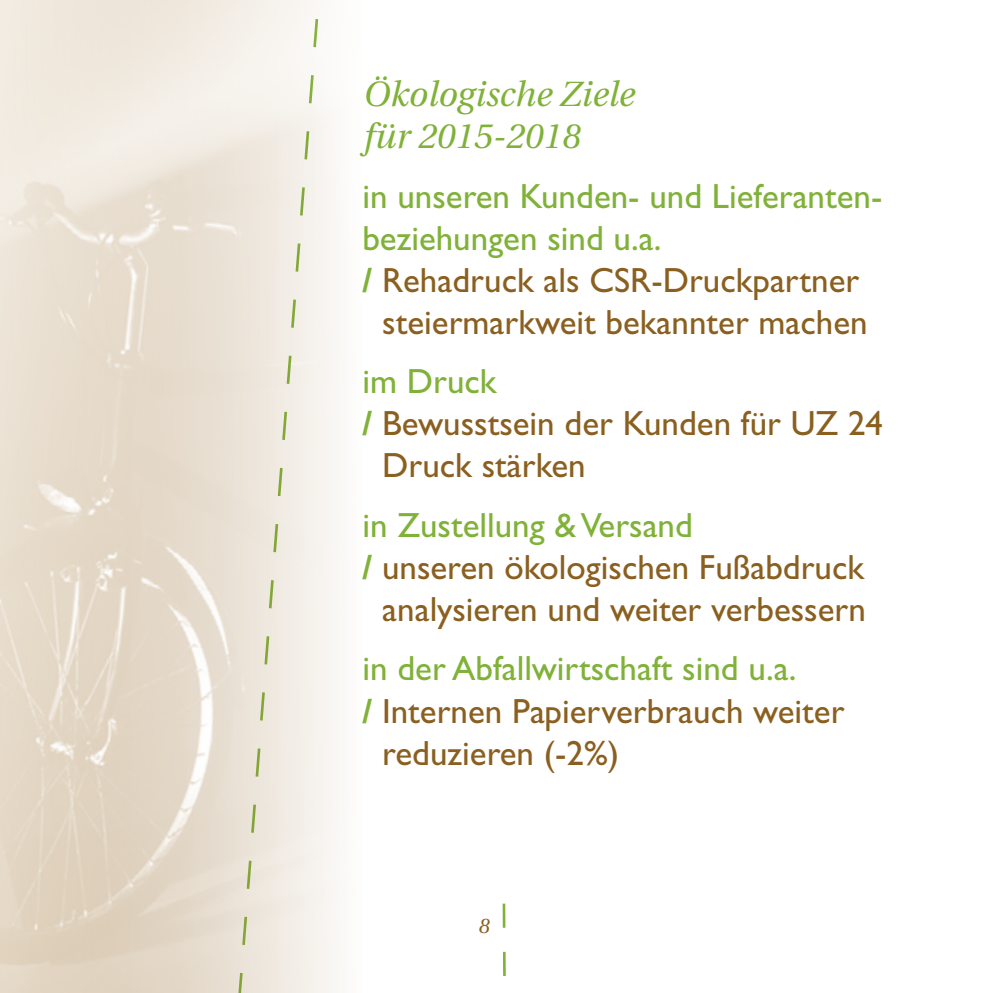
<style>
.page{position:relative;width:993px;height:993px;background:#fff}
.page>*{position:absolute;margin:0;border:0;box-sizing:border-box;transform-origin:0 0}
.t1{font:35px "Gill Sans";color:#8a5f1f}
.t2{font:35px "Gill Sans";color:#80b138}
.t3{font:italic 35px/42px "Utopia";color:#80b138}
.t4{font:italic 21px "Utopia";color:#8a5f1f}
.s1{font-weight:700;color:#80b138}
</style>
<div class="page">
<svg style="left:502px;top:903px;width:4px;height:73px"></svg>
<img style="left:0;top:0;width:338px;height:992px">
<p class="t3" style="left:362px;top:74px;width:273px">Ökologische Ziele für 2015-2018</p>
<p class="t2" style="left:362px;top:176px;width:521px">in unseren Kunden- und Lieferanten-</p>
<p class="t2" style="left:362px;top:218px;width:300px">beziehungen sind u.a.</p>
<p class="t1" style="left:362px;top:260px;width:498px"><span class="s1">/</span> Rehadruck als CSR-Druckpartner</p>
<p class="t1" style="left:382px;top:302px;width:487px">steiermarkweit bekannter machen</p>
<p class="t2" style="left:362px;top:361px;width:136px">im Druck</p>
<p class="t1" style="left:362px;top:403px;width:522px"><span class="s1">/</span> Bewusstsein der Kunden für UZ 24</p>
<p class="t1" style="left:382px;top:445px;width:205px">Druck stärken</p>
<p class="t2" style="left:362px;top:505px;width:332px">in Zustellung &amp; Versand</p>
<p class="t1" style="left:362px;top:547px;width:503px"><span class="s1">/</span> unseren ökologischen Fußabdruck</p>
<p class="t1" style="left:382px;top:589px;width:485px">analysieren und weiter verbessern</p>
<p class="t2" style="left:362px;top:648px;width:435px">in der Abfallwirtschaft sind u.a.</p>
<p class="t1" style="left:362px;top:690px;width:483px"><span class="s1">/</span> Internen Papierverbrauch weiter</p>
<p class="t1" style="left:382px;top:732px;width:238px">reduzieren (-2%)</p>
<p class="t4" style="left:477px;top:914px;width:13px">8</p>
</div>
